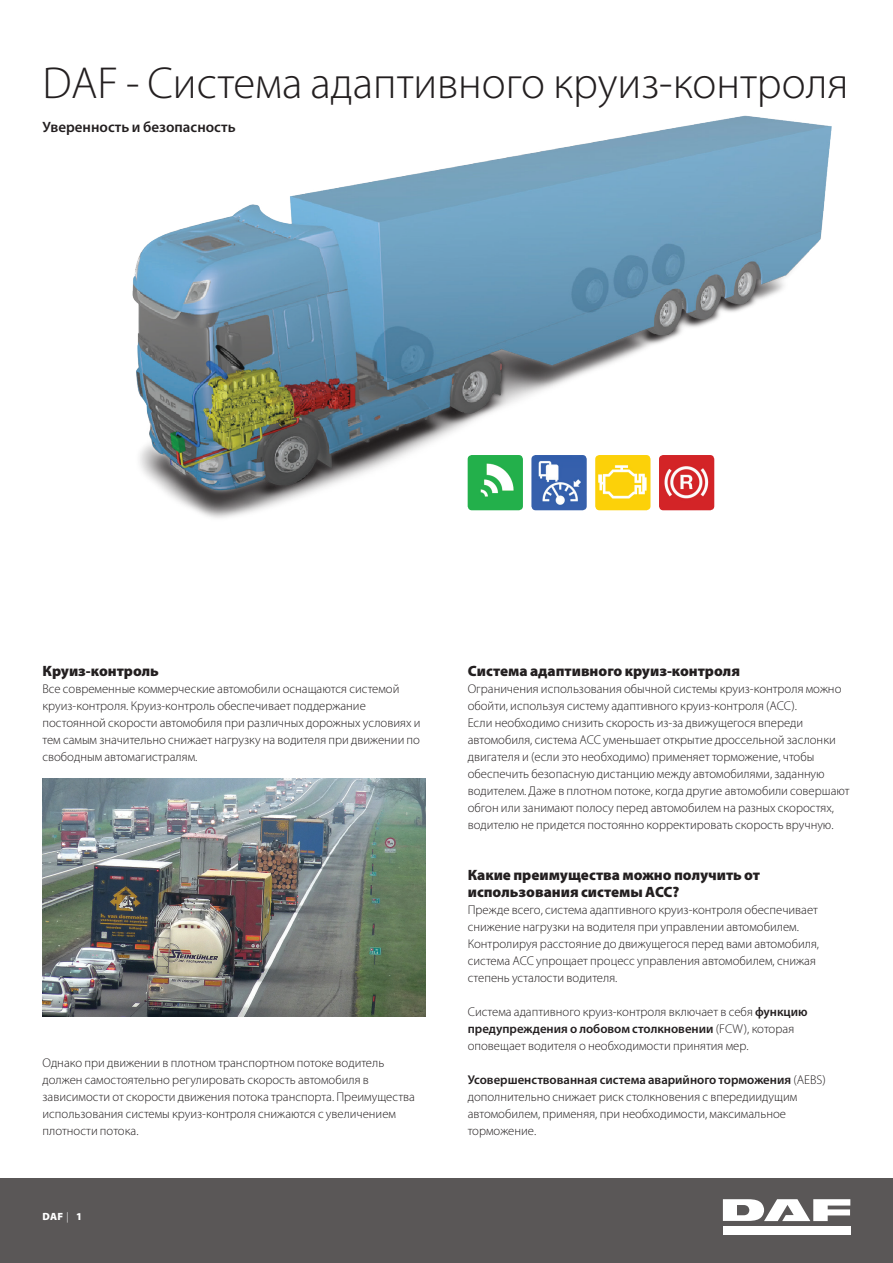
<style>
.page{position:relative;width:893px;height:1263px;background:#fff}
.page>*{position:absolute;margin:0;border:0;box-sizing:border-box;transform-origin:0 0}
.t1{font:300 45px "Myriad Pro";color:#231f20}
.t2{font:900 15px/17px "Myriad Pro";color:#231f20}
.t3{font:600 15px "Myriad Pro";color:#231f20}
.t4{font:300 12.75px/17px "Myriad Pro";color:#231f20}
.t5{font:900 10.5px "Myriad Pro";color:#fff}
.s1{font-weight:300}
.s2{font-weight:600}
</style>
<div class="page">
<img style="left:132px;top:115px;width:700px;height:403px">
<img style="left:468px;top:455px;width:55px;height:55px">
<img style="left:531px;top:455px;width:56px;height:55px">
<img style="left:595px;top:455px;width:55px;height:55px">
<img style="left:659px;top:455px;width:55px;height:55px">
<div style="left:0;top:1178px;width:893px;height:85px;background:#5a5757"></div>
<div style="left:723px;top:1226px;width:127px;height:8px;background:#fff"></div>
<svg style="left:723px;top:1199px;width:127px;height:22px"></svg>
<img style="left:43px;top:778px;width:382px;height:238px">
<h1 class="t1" style="left:43px;top:58px;width:808px">DAF - Система адаптивного круиз-контроля</h1>
<p class="t3" style="left:43px;top:117px;width:195px">Уверенность и безопасность</p>
<p class="t2" style="left:43px;top:663px;width:118px">Круиз-контроль</p>
<p class="t4" style="left:43px;top:681px;width:379px">Все современные коммерческие автомобили оснащаются системой круиз-контроля. Круиз-контроль обеспечивает поддержание постоянной скорости автомобиля при различных дорожных условиях и тем самым значительно снижает нагрузку на водителя при движении по свободным автомагистралям.</p>
<p class="t4" style="left:43px;top:1055px;width:374px">Однако при движении в плотном транспортном потоке водитель должен самостоятельно регулировать скорость автомобиля в зависимости от скорости движения потока транспорта. Преимущества использования системы круиз-контроля снижаются с увеличением плотности потока.</p>
<p class="t5" style="left:43px;top:1211px;width:41px">DAF <span class="s1">|</span> 1</p>
<p class="t2" style="left:468px;top:663px;width:274px">Система адаптивного круиз-контроля</p>
<p class="t4" style="left:468px;top:681px;width:383px">Ограничения использования обычной системы круиз-контроля можно обойти, используя систему адаптивного круиз-контроля (ACC).<br>Если необходимо снизить скорость из-за движущегося впереди автомобиля, система ACC уменьшает открытие дроссельной заслонки двигателя и (если это необходимо) применяет торможение, чтобы обеспечить безопасную дистанцию между автомобилями, заданную водителем. Даже в плотном потоке, когда другие автомобили совершают обгон или занимают полосу перед автомобилем на разных скоростях, водителю не придется постоянно корректировать скорость вручную.</p>
<p class="t2" style="left:468px;top:867px;width:294px">Какие преимущества можно получить от использования системы ACC?</p>
<p class="t4" style="left:468px;top:902px;width:353px">Прежде всего, система адаптивного круиз-контроля обеспечивает снижение нагрузки на водителя при управлении автомобилем.<br>Контролируя расстояние до движущегося перед вами автомобиля, система ACC упрощает процесс управления автомобилем, снижая степень усталости водителя.</p>
<p class="t4" style="left:468px;top:1004px;width:341px">Система адаптивного круиз-контроля включает в себя <span class="s2">функцию предупреждения о лобовом столкновении</span> (FCW), которая оповещает водителя о необходимости принятия мер.</p>
<p class="t4" style="left:468px;top:1072px;width:360px"><span class="s2">Усовершенствованная система аварийного торможения</span> (AEBS) дополнительно снижает риск столкновения с впередиидущим автомобилем, применяя, при необходимости, максимальное торможение.</p>
</div>
